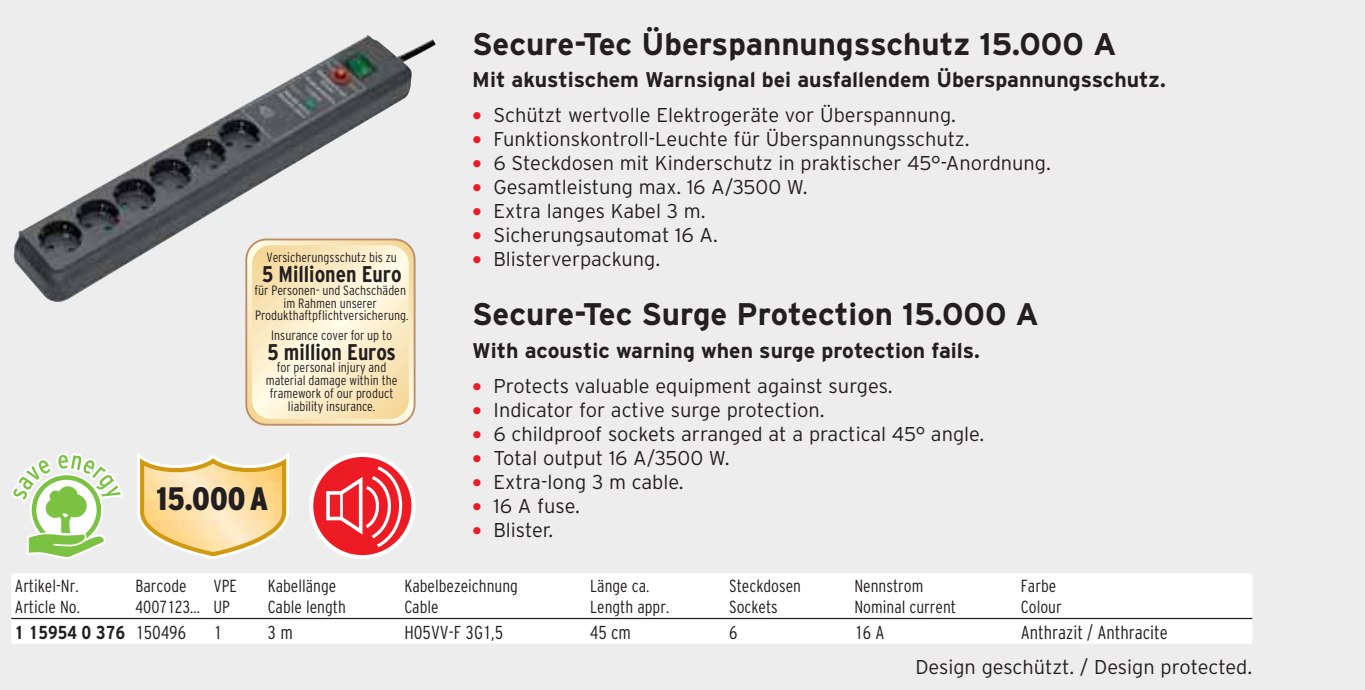
<style>
.page{position:relative;width:1365px;height:690px;background:#fff}
.page>*{position:absolute;margin:0;border:0;box-sizing:border-box;transform-origin:0 0}
.t1{font:900 condensed 32.5px "Interstate";color:#231f20}
.t2{font:700 31.25px "Interstate";color:#231f20}
.t3{font:700 condensed 22.75px "Interstate";color:#231f20}
.t4{font:700 21.25px "Interstate";color:#231f20}
.t5{font:300 20px "Interstate";color:#231f20}
.t6{font:18.75px "Interst Light Cond Tab";color:#231f20}
.t7{font:18.75px "Interst Bold Cond Tabelle";color:#231f20}
.t8{font:17.5px/21px "Interst Light Cond Tab";color:#231f20}
.t9{font:300 condensed 13.5px/12.8px "Interstate";color:#231f20;text-align:center}
.s1{font-weight:700;color:#ed1c24}
.s2{font-family:"Interst Light Cond Tab"}
</style>
<div class="page">
<div style="left:0;top:0;width:1364px;height:690px;background:#ededee"></div>
<img style="left:14px;top:35px;width:421px;height:268px">
<svg style="left:246px;top:239px;width:169px;height:186px;background:#f7e4b9"></svg>
<div style="left:245px;top:239px;width:170px;height:187px;border:2px solid #bb8f68;border-radius:20px"></div>
<svg style="left:252px;top:245px;width:157px;height:174px;background:#fbecc9"></svg>
<svg style="left:11px;top:453px;width:1242px;height:191px"></svg>
<p class="t9" style="left:266px;top:252px;width:132px">Versicherungsschutz bis zu</p>
<p class="t3" style="left:262px;top:265px;width:141px">5 Millionen Euro</p>
<p class="t9" style="left:254px;top:285px;width:156px">für Personen- und Sachschäden im Rahmen unserer<br>Produkthaftpflichtversicherung.</p>
<p class="t9" style="left:271px;top:330px;width:122px">Insurance cover for up to</p>
<p class="t3" style="left:267px;top:343px;width:130px">5 million Euros</p>
<p class="t9" style="left:266px;top:362px;width:133px">for personal injury and material damage within the framework of our product liability insurance.</p>
<h1 class="t1" style="left:156px;top:487px;width:113px">15.000 A</h1>
<h2 class="t2" style="left:472px;top:32px;width:645px">Secure-Tec Überspannungsschutz 15.000 A</h2>
<p class="t4" style="left:472px;top:72px;width:695px">Mit akustischem Warnsignal bei ausfallendem Überspannungsschutz.</p>
<p class="t5" style="left:472px;top:107px;width:485px"><span class="s1">•</span> Schützt wertvolle Elektrogeräte vor Überspannung.</p>
<p class="t5" style="left:472px;top:131px;width:498px"><span class="s1">•</span> Funktionskontroll-Leuchte für Überspannungsschutz.</p>
<p class="t5" style="left:472px;top:155px;width:580px"><span class="s1">•</span> 6 Steckdosen mit Kinderschutz in praktischer 45°-Anordnung.</p>
<p class="t5" style="left:472px;top:179px;width:336px"><span class="s1">•</span> Gesamtleistung max. 16 A/3500 W.</p>
<p class="t5" style="left:472px;top:203px;width:235px"><span class="s1">•</span> Extra langes Kabel 3 m.</p>
<p class="t5" style="left:472px;top:227px;width:247px"><span class="s1">•</span> Sicherungsautomat 16 A.</p>
<p class="t5" style="left:472px;top:251px;width:189px"><span class="s1">•</span> Blisterverpackung.</p>
<h2 class="t2" style="left:472px;top:303px;width:568px">Secure-Tec Surge Protection 15.000 A</h2>
<p class="t4" style="left:472px;top:342px;width:509px">With acoustic warning when surge protection fails.</p>
<p class="t5" style="left:472px;top:378px;width:422px"><span class="s1">•</span> Protects valuable equipment against surges.</p>
<p class="t5" style="left:472px;top:402px;width:353px"><span class="s1">•</span> Indicator for active surge protection.</p>
<p class="t5" style="left:472px;top:426px;width:513px"><span class="s1">•</span> 6 childproof sockets arranged at a practical 45° angle.</p>
<p class="t5" style="left:472px;top:450px;width:259px"><span class="s1">•</span> Total output 16 A/3500 W.</p>
<p class="t5" style="left:472px;top:474px;width:213px"><span class="s1">•</span> Extra-long 3 m cable.</p>
<p class="t5" style="left:472px;top:498px;width:109px"><span class="s1">•</span> 16 A fuse.</p>
<p class="t5" style="left:472px;top:522px;width:83px"><span class="s1">•</span> Blister.</p>
<p class="t8" style="left:15px;top:577px;width:67px">Artikel-Nr.<br>Article No.</p>
<p class="t8" style="left:135px;top:577px;width:66px">Barcode<br>4007123...</p>
<p class="t8" style="left:213px;top:577px;width:25px">VPE<br>UP</p>
<p class="t8" style="left:268px;top:577px;width:80px">Kabellänge<br>Cable length</p>
<p class="t8" style="left:404px;top:577px;width:115px">Kabelbezeichnung<br>Cable</p>
<p class="t8" style="left:590px;top:577px;width:80px">Länge ca.<br>Length appr.</p>
<p class="t8" style="left:729px;top:577px;width:73px">Steckdosen<br>Sockets</p>
<p class="t8" style="left:854px;top:577px;width:103px">Nennstrom<br>Nominal current</p>
<p class="t8" style="left:1020px;top:577px;width:42px">Farbe<br>Colour</p>
<p class="t7" style="left:15px;top:625px;width:173px">1 15954 0 376 <span class="s2">150496</span></p>
<p class="t6" style="left:213px;top:625px;width:10px">1</p>
<p class="t6" style="left:267px;top:625px;width:27px">3 m</p>
<p class="t6" style="left:404px;top:625px;width:100px">H05VV-F 3G1,5</p>
<p class="t6" style="left:590px;top:625px;width:42px">45 cm</p>
<p class="t6" style="left:729px;top:625px;width:10px">6</p>
<p class="t6" style="left:854px;top:625px;width:32px">16 A</p>
<p class="t6" style="left:1020px;top:625px;width:148px">Anthrazit / Anthracite</p>
<p class="t5" style="left:915px;top:659px;width:338px">Design geschützt. / Design protected.</p>
</div>
